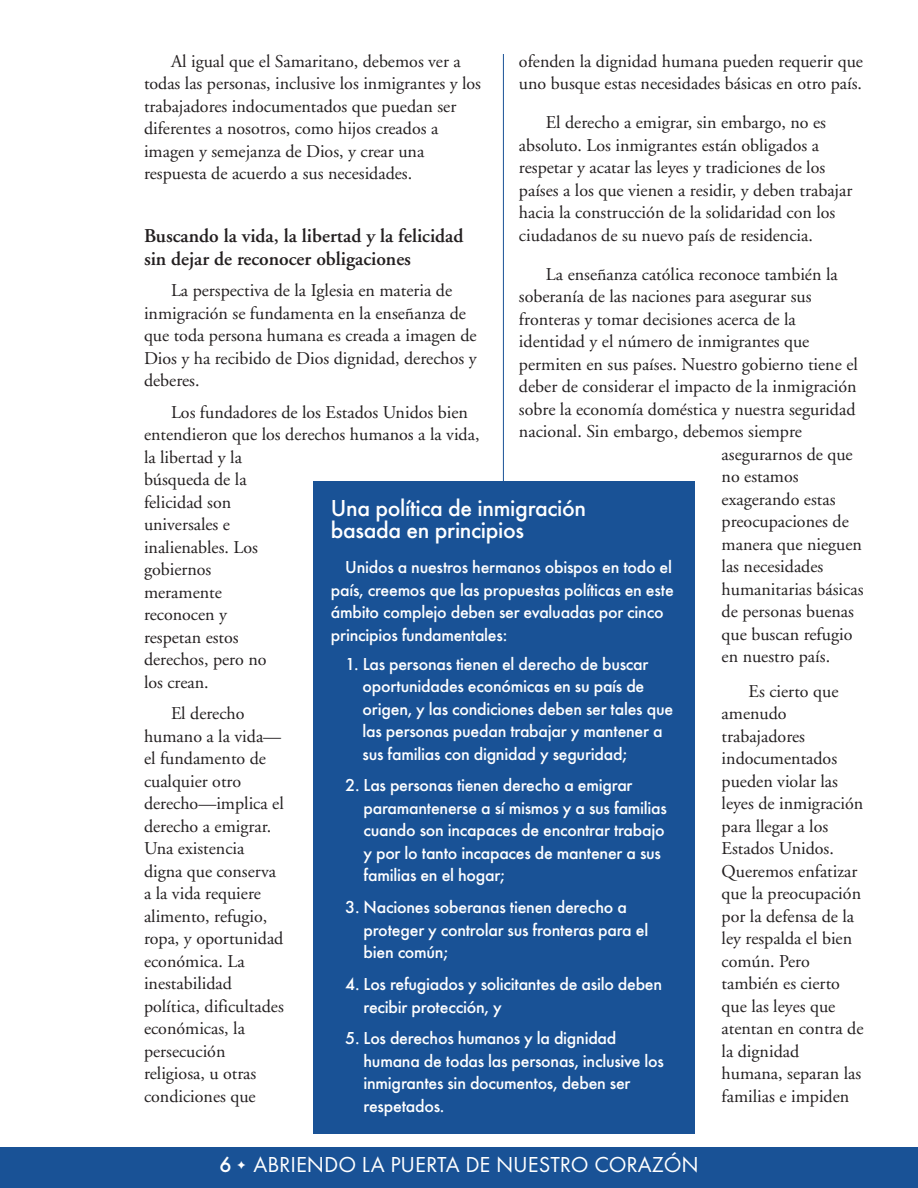
<style>
.page{position:relative;width:918px;height:1188px;background:#fff}
.page>*{position:absolute;margin:0;border:0;box-sizing:border-box;transform-origin:0 0}
.t1{font:500 24px/22.5px "Futura T";letter-spacing:-.015em;color:#fff}
.t2{font:22.5px "Futura T";color:#fff}
.t3{font:500 22.5px "Futura T";color:#fff}
.t4{font:600 19.5px/22.5px "Adobe Garamond";color:#231f20}
.t5{font:18px/22.5px "Adobe Garamond";color:#231f20}
.t6{font:500 18px/22.5px "Futura T";letter-spacing:-.015em;color:#fff}
</style>
<div class="page">
<hr style="left:503px;top:54px;width:1px;height:1080px;background:#195296">
<div style="left:313px;top:482px;width:382px;height:652px;background:#195296"></div>
<div style="left:0;top:1148px;width:918px;height:40px;background:#195296"></div>
<p class="t5" style="left:144px;top:50px;width:339px;text-indent:27px">Al igual que el Samaritano, debemos ver a todas las personas, inclusive los inmigrantes y los trabajadores indocumentados que puedan ser diferentes a nosotros, como hijos creados a imagen y semejanza de Dios, y crear una respuesta de acuerdo a sus necesidades.</p>
<p class="t5" style="left:519px;top:50px;width:346px">ofenden la dignidad humana pueden requerir que uno busque estas necesidades básicas en otro país.</p>
<p class="t5" style="left:519px;top:112px;width:335px;text-indent:27px">El derecho a emigrar, sin embargo, no es absoluto. Los inmigrantes están obligados a respetar y acatar las leyes y tradiciones de los países a los que vienen a residir, y deben trabajar hacia la construcción de la solidaridad con los ciudadanos de su nuevo país de residencia.</p>
<p class="t5" style="left:546px;top:263px;width:293px">La enseñanza católica reconoce también la</p>
<p class="t5" style="left:519px;top:286px;width:294px">soberanía de las naciones para asegurar sus</p>
<p class="t5" style="left:519px;top:308px;width:278px">fronteras y tomar decisiones acerca de la</p>
<p class="t5" style="left:519px;top:331px;width:292px">identidad y el número de inmigrantes que</p>
<p class="t5" style="left:519px;top:353px;width:340px">permiten en sus países. Nuestro gobierno tiene el</p>
<p class="t5" style="left:519px;top:376px;width:339px">deber de considerar el impacto de la inmigración</p>
<p class="t5" style="left:519px;top:398px;width:338px">sobre la economía doméstica y nuestra seguridad</p>
<p class="t5" style="left:519px;top:421px;width:285px">nacional. Sin embargo, debemos siempre</p>
<p class="t5" style="left:722px;top:443px;width:133px">asegurarnos de que</p>
<p class="t5" style="left:722px;top:466px;width:79px">no estamos</p>
<p class="t5" style="left:722px;top:488px;width:115px">exagerando estas</p>
<p class="t5" style="left:722px;top:511px;width:129px">preocupaciones de</p>
<p class="t5" style="left:722px;top:533px;width:142px">manera que nieguen</p>
<p class="t5" style="left:722px;top:556px;width:103px">las necesidades</p>
<p class="t5" style="left:722px;top:578px;width:143px">humanitarias básicas</p>
<p class="t5" style="left:722px;top:601px;width:134px">de personas buenas</p>
<p class="t5" style="left:722px;top:623px;width:132px">que buscan refugio</p>
<p class="t5" style="left:722px;top:646px;width:110px">en nuestro país.</p>
<p class="t5" style="left:722px;top:680px;width:143px;text-indent:27px">Es cierto que amenudo trabajadores indocumentados pueden violar las leyes de inmigración para llegar a los<br>Estados Unidos.<br>Queremos enfatizar que la preocupación por la defensa de la ley respalda el bien común. Pero también es cierto que las leyes que atentan en contra de la dignidad humana, separan las familias e impiden</p>
<p class="t4" style="left:144px;top:225px;width:321px">Buscando la vida, la libertad y la felicidad sin dejar de reconocer obligaciones</p>
<p class="t5" style="left:144px;top:280px;width:334px;text-indent:27px">La perspectiva de la Iglesia en materia de inmigración se fundamenta en la enseñanza de que toda persona humana es creada a imagen de Dios y ha recibido de Dios dignidad, derechos y deberes.</p>
<p class="t5" style="left:144px;top:401px;width:337px;text-indent:27px">Los fundadores de los Estados Unidos bien entendieron que los derechos humanos a la vida, la libertad y la<br>búsqueda de la<br>felicidad son<br>universales e<br>inalienables. Los<br>gobiernos<br>meramente<br>reconocen y<br>respetan estos<br>derechos, pero no<br>los crean.</p>
<p class="t5" style="left:144px;top:703px;width:141px;text-indent:27px">El derecho humano a la vida— el fundamento de cualquier otro derecho—implica el derecho a emigrar.<br>Una existencia digna que conserva a la vida requiere alimento, refugio, ropa, y oportunidad económica. La inestabilidad política, dificultades económicas, la persecución religiosa, u otras condiciones que</p>
<h1 class="t1" style="left:331px;top:496px;width:257px">Una política de inmigración basada en principios</h1>
<p class="t6" style="left:331px;top:556px;width:345px;text-indent:14px">Unidos a nuestros hermanos obispos en todo el país, creemos que las propuestas políticas en este ámbito complejo deben ser evaluadas por cinco principios fundamentales:</p>
<p class="t6" style="left:363px;top:652px;width:312px;text-indent:-17px">1. Las personas tienen el derecho de buscar oportunidades económicas en su país de origen, y las condiciones deben ser tales que las personas puedan trabajar y mantener a sus familias con dignidad y seguridad;</p>
<p class="t6" style="left:364px;top:774px;width:305px;text-indent:-18px">2. Las personas tienen derecho a emigrar paramantenerse a sí mismos y a sus familias cuando son incapaces de encontrar trabajo y por lo tanto incapaces de mantener a sus familias en el hogar;</p>
<p class="t6" style="left:364px;top:896px;width:286px;text-indent:-18px">3. Naciones soberanas tienen derecho a proteger y controlar sus fronteras para el bien común;</p>
<p class="t6" style="left:364px;top:973px;width:300px;text-indent:-18px">4. Los refugiados y solicitantes de asilo deben recibir protección, y</p>
<p class="t6" style="left:364px;top:1027px;width:302px;text-indent:-18px">5. Los derechos humanos y la dignidad humana de todas las personas, inclusive los inmigrantes sin documentos, deben ser respetados.</p>
<p class="t3" style="left:219px;top:1152px;width:14px">6</p>
<p class="t2" style="left:253px;top:1152px;width:447px">ABRIENDO LA PUERTA DE NUESTRO CORAZÓN</p>
</div>
